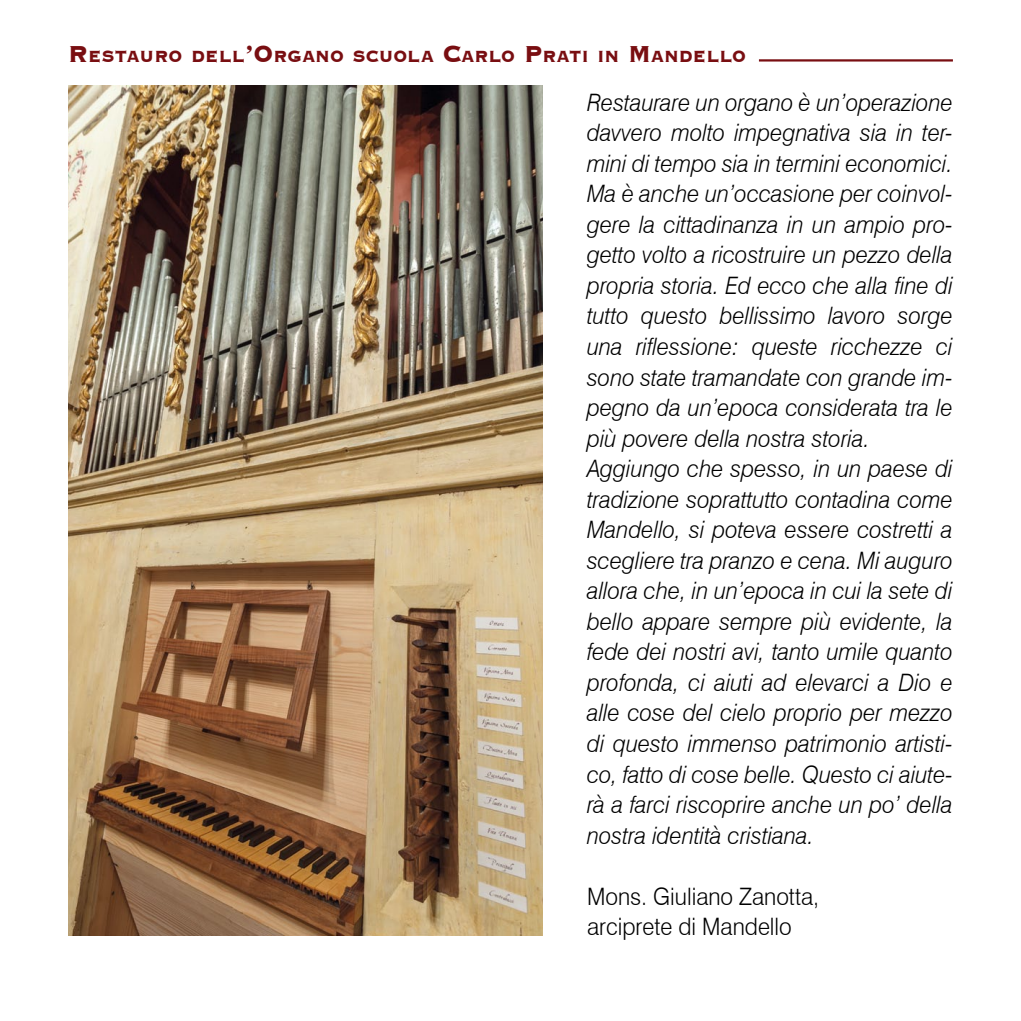
<style>
.page{position:relative;width:1021px;height:1021px;background:#fff}
.page>*{position:absolute;margin:0;border:0;box-sizing:border-box;transform-origin:0 0}
.t1{font:italic 300 24px/30.6px "Swiss 721 BT";color:#000;scale:.94 1}
.t2{font:300 24px/30.6px "Swiss 721 BT";color:#000;scale:.94 1}
.t3{font:800 21px "Copperplate Gothic BT";color:#790e11;scale:.93 1}
.s1{font-size:30px}
</style>
<div class="page">
<hr style="left:759px;top:59px;width:193px;height:3px;background:#790e11">
<img style="left:68px;top:85px;width:475px;height:850px">
<p class="t3" style="left:68px;top:45px;width:730px"><span class="s1">R</span> estauro dell<span class="s1">’O</span>rgano scuola <span class="s1">C</span>arlo <span class="s1">P</span>rati in <span class="s1">M</span>andello</p>
<p class="t1" style="left:587px;top:87px;width:391px">Restaurare un organo è un’operazione davvero molto impegnativa sia in ter&shy;mini di tempo sia in termini economici.<br>Ma è anche un’occasione per coinvol&shy;gere la cittadinanza in un ampio pro&shy;getto volto a ricostruire un pezzo della propria storia. Ed ecco che alla fine di tutto questo bellissimo lavoro sorge una riflessione: queste ricchezze ci sono state tramandate con grande im&shy;pegno da un’epoca considerata tra le più povere della nostra storia.<br>Aggiungo che spesso, in un paese di tradizione soprattutto contadina come Mandello, si poteva essere costretti a scegliere tra pranzo e cena. Mi auguro allora che, in un’epoca in cui la sete di bello appare sempre più evidente, la fede dei nostri avi, tanto umile quanto profonda, ci aiuti ad elevarci a Dio e alle cose del cielo proprio per mezzo di questo immenso patrimonio artisti&shy;co, fatto di cose belle. Questo ci aiute&shy;rà a farci riscoprire anche un po’ della nostra identità cristiana.</p>
<p class="t2" style="left:587px;top:880px;width:248px">Mons. Giuliano Zanotta, arciprete di Mandello</p>
</div>
